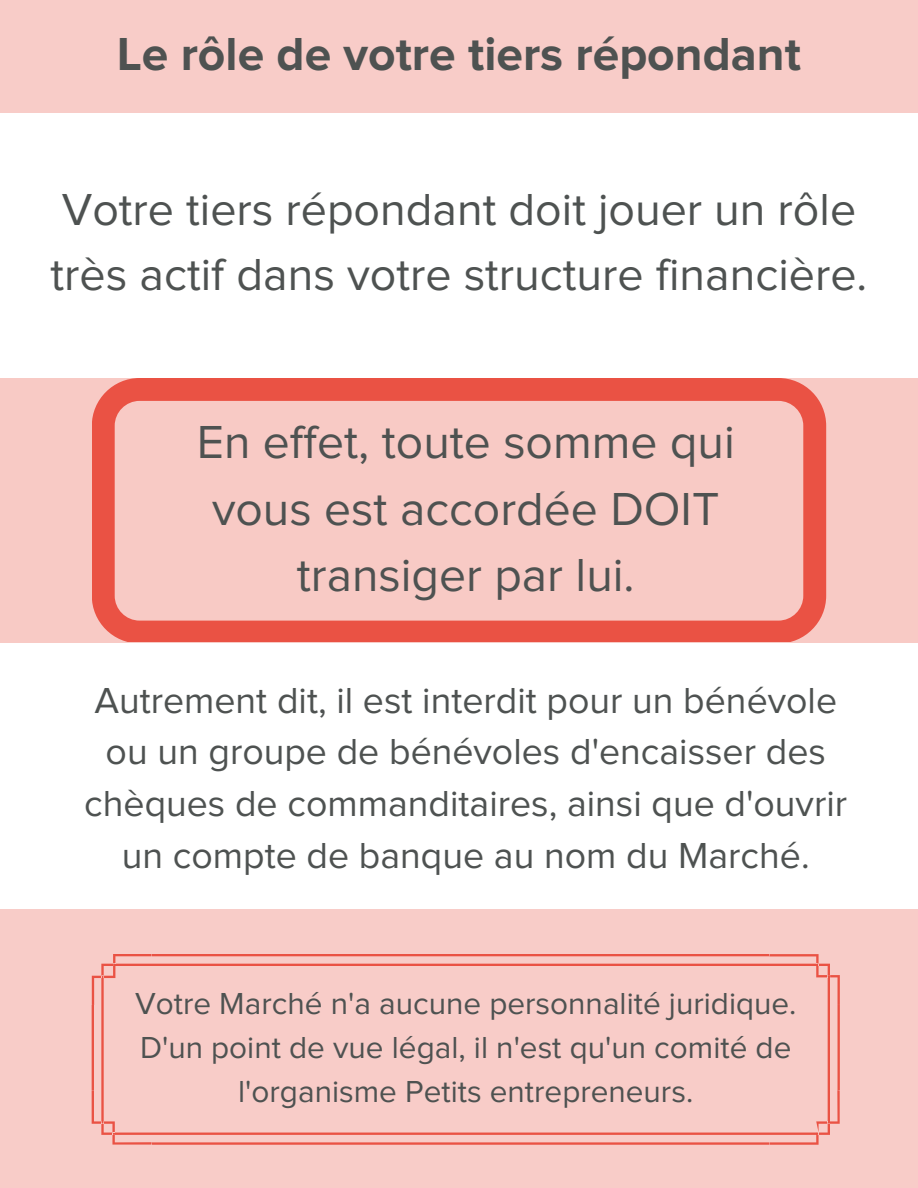
<style>
.page{position:relative;width:918px;height:1188px;background:#fff}
.page>*{position:absolute;margin:0;border:0;box-sizing:border-box;transform-origin:0 0}
.t1{font:48px/66.3px "Proxima Nova";color:#4e5251;text-align:center}
.t2{font:700 48px "Proxima Nova";color:#4e5251}
.t3{font:46.5px/64.2px "Proxima Nova";color:#4e5251}
.t4{font:37.5px/51.8px "Proxima Nova";color:#4e5251;text-align:center}
.t5{font:31.5px/43.8px "Proxima Nova";color:#4e5251;text-align:center}
</style>
<div class="page">
<div style="left:0;top:0;width:918px;height:113px;background:#f8ccc8"></div>
<div style="left:0;top:378px;width:918px;height:265px;background:#f8cac5"></div>
<div style="left:0;top:909px;width:918px;height:278px;background:#f8ccc8"></div>
<svg style="left:92px;top:378px;width:734px;height:263px"></svg>
<svg style="left:92px;top:954px;width:748px;height:191px"></svg>
<p class="t2" style="left:117px;top:32px;width:685px">Le rôle de votre tiers répondant</p>
<p class="t3" style="left:51px;top:180px;width:818px">Votre tiers répondant doit jouer un rôle très actif dans votre structure financière.</p>
<p class="t1" style="left:197px;top:411px;width:540px">En effet, toute somme qui vous est accordée DOIT transiger par lui.</p>
<p class="t4" style="left:84px;top:676px;width:764px">Autrement dit, il est interdit pour un bénévole ou un groupe de bénévoles d'encaisser des chèques de commanditaires, ainsi que d'ouvrir un compte de banque au nom du Marché.</p>
<p class="t5" style="left:135px;top:983px;width:663px">Votre Marché n'a aucune personnalité juridique.<br>D'un point de vue légal, il n'est qu'un comité de l'organisme Petits entrepreneurs.</p>
</div>
